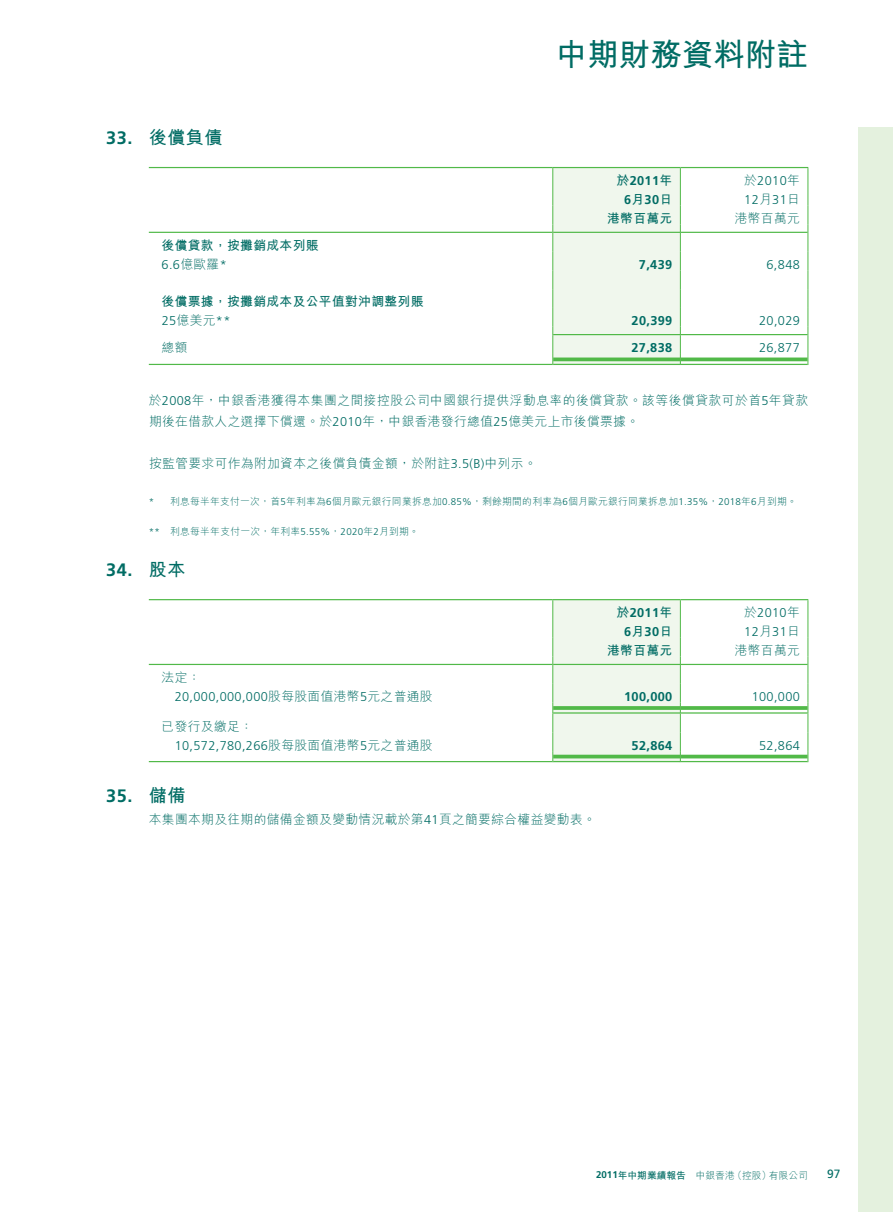
<style>
.page{position:relative;width:893px;height:1212px;background:#fff}
.page>*{position:absolute;margin:0;border:0;box-sizing:border-box;transform-origin:0 0}
.t1{font:700 31.5px "M Hei HK";color:#006c64}
.t2{font:700 18px "Frutiger LT Std";color:#006c64}
.t3{font:700 18px "M Hei HK";color:#006c64}
.t4{font:300 12.75px/21px "M Hei HK";letter-spacing:.03em;color:#006c64}
.t5{font:300 12.75px/18.8px "Frutiger LT Std";letter-spacing:.03em;color:#006c64}
.t6{font:700 12.75px/18.8px "Frutiger LT Std";letter-spacing:.03em;color:#006c64;text-align:center}
.t7{font:700 12.75px "M Hei HK";letter-spacing:.03em;color:#006c64}
.t8{font:12px "Frutiger LT Std";color:#006c64}
.t9{font:300 9.75px "M Hei HK";letter-spacing:.03em;color:#006c64}
.t10{font:300 9.75px "M Hei HK";color:#006c64}
.s1{font-family:"Frutiger LT Std"}
.s2{font-family:"M Hei HK"}
.s3{font-family:"Frutiger LT Std";font-weight:700}
.s4{font-weight:700}
</style>
<div class="page">
<div style="left:859px;top:128px;width:34px;height:1084px;background:#e4f1de"></div>
<hr style="left:807px;top:168px;width:1px;height:38px;background:#51b948">
<svg style="left:807px;top:206px;width:1px;height:159px"></svg>
<div style="left:552px;top:168px;width:129px;height:197px;background:#f0f7ed"></div>
<hr style="left:149px;top:167px;width:404px;height:1px;background:#51b948">
<hr style="left:553px;top:167px;width:127px;height:1px;background:#51b948">
<hr style="left:680px;top:167px;width:128px;height:1px;background:#51b948">
<hr style="left:149px;top:232px;width:403px;height:1px;background:#51b948">
<hr style="left:553px;top:232px;width:127px;height:1px;background:#51b948">
<hr style="left:681px;top:232px;width:126px;height:1px;background:#51b948">
<hr style="left:553px;top:334px;width:127px;height:1px;background:#51b948">
<hr style="left:681px;top:334px;width:126px;height:1px;background:#51b948">
<hr style="left:149px;top:364px;width:403px;height:1px;background:#51b948">
<svg style="left:553px;top:357px;width:127px;height:4px"></svg>
<hr style="left:553px;top:364px;width:127px;height:1px;background:#51b948">
<svg style="left:681px;top:357px;width:126px;height:4px"></svg>
<hr style="left:681px;top:364px;width:126px;height:1px;background:#51b948">
<svg style="left:807px;top:600px;width:1px;height:162px"></svg>
<div style="left:552px;top:600px;width:129px;height:162px;background:#f0f7ed"></div>
<hr style="left:149px;top:599px;width:404px;height:1px;background:#51b948">
<hr style="left:553px;top:599px;width:127px;height:1px;background:#51b948">
<hr style="left:680px;top:599px;width:128px;height:1px;background:#51b948">
<hr style="left:149px;top:664px;width:403px;height:1px;background:#51b948">
<hr style="left:553px;top:664px;width:127px;height:1px;background:#51b948">
<hr style="left:681px;top:664px;width:126px;height:1px;background:#51b948">
<svg style="left:553px;top:706px;width:127px;height:4px"></svg>
<hr style="left:553px;top:712px;width:127px;height:2px;background:#51b948">
<hr style="left:681px;top:706px;width:126px;height:4px;background:#5bbd53">
<hr style="left:681px;top:712px;width:126px;height:2px;background:#51b948">
<hr style="left:149px;top:761px;width:403px;height:1px;background:#51b948">
<hr style="left:553px;top:755px;width:127px;height:3px;background:#51b948">
<hr style="left:553px;top:761px;width:127px;height:1px;background:#51b948">
<hr style="left:681px;top:755px;width:126px;height:3px;background:#51b948">
<hr style="left:681px;top:761px;width:126px;height:1px;background:#51b948">
<h2 class="t3" style="left:106px;top:124px;width:118px"><span class="s1">33.</span> 後償負債</h2>
<h1 class="t1" style="left:556px;top:32px;width:253px">中期財務資料附註</h1>
<p class="t6" style="left:617px;top:172px;width:57px"><span class="s2">於</span>2011<span class="s2">年<br></span>6<span class="s2">月</span>30<span class="s2">日</span></p>
<p class="t5" style="left:744px;top:172px;width:57px"><span class="s2">於</span>2010<span class="s2">年<br></span>12<span class="s2">月</span>31<span class="s2">日</span></p>
<p class="t7" style="left:607px;top:209px;width:67px">港幣百萬元</p>
<p class="t4" style="left:735px;top:207px;width:67px">港幣百萬元</p>
<p class="t7" style="left:162px;top:236px;width:158px">後償貸款，按攤銷成本列賬</p>
<p class="t5" style="left:162px;top:255px;width:67px">6.6<span class="s2">億歐羅</span>*</p>
<p class="t6" style="left:639px;top:255px;width:35px">7,439</p>
<p class="t5" style="left:766px;top:255px;width:35px">6,848</p>
<p class="t7" style="left:162px;top:292px;width:263px">後償票據，按攤銷成本及公平值對沖調整列賬</p>
<p class="t5" style="left:162px;top:311px;width:70px">25<span class="s2">億美元</span>**</p>
<p class="t6" style="left:632px;top:311px;width:42px">20,399</p>
<p class="t5" style="left:759px;top:311px;width:42px">20,029</p>
<p class="t4" style="left:162px;top:337px;width:27px">總額</p>
<p class="t6" style="left:631px;top:339px;width:42px">27,838</p>
<p class="t5" style="left:759px;top:339px;width:42px">26,877</p>
<p class="t4" style="left:149px;top:390px;width:661px">於<span class="s1">2008</span>年，中銀香港獲得本集團之間接控股公司中國銀行提供浮動息率的後償貸款。該等後償貸款可於首<span class="s1">5</span>年貸款期後在借款人之選擇下償還。於<span class="s1">2010</span>年，中銀香港發行總值<span class="s1">25</span>億美元上市後償票據。</p>
<p class="t4" style="left:149px;top:453px;width:389px">按監管要求可作為附加資本之後償負債金額，於附註<span class="s1">3.5(B)</span>中列示。</p>
<p class="t9" style="left:149px;top:494px;width:649px"><span class="s1">*</span> 利息每半年支付一次，首<span class="s1">5</span>年利率為<span class="s1">6</span>個月歐元銀行同業拆息加<span class="s1">0.85%</span>，剩餘期間的利率為<span class="s1">6</span>個月歐元銀行同業拆息加<span class="s1">1.35%</span>，<span class="s1">2018</span>年<span class="s1">6</span>月到期。</p>
<p class="t9" style="left:149px;top:524px;width:271px"><span class="s1">**</span> 利息每半年支付一次，年利率<span class="s1">5.55%</span>，<span class="s1">2020</span>年<span class="s1">2</span>月到期。</p>
<h2 class="t2" style="left:106px;top:559px;width:81px">34. <span class="s2">股本</span></h2>
<p class="t6" style="left:617px;top:604px;width:57px"><span class="s2">於</span>2011<span class="s2">年</span></p>
<p class="t5" style="left:744px;top:604px;width:57px"><span class="s2">於</span>2010<span class="s2">年</span></p>
<p class="t6" style="left:624px;top:622px;width:50px">6<span class="s2">月</span>30<span class="s2">日</span></p>
<p class="t5" style="left:744px;top:622px;width:57px">12<span class="s2">月</span>31<span class="s2">日</span></p>
<p class="t7" style="left:607px;top:641px;width:67px">港幣百萬元</p>
<p class="t4" style="left:735px;top:639px;width:67px">港幣百萬元</p>
<p class="t4" style="left:162px;top:666px;width:40px">法定：</p>
<p class="t5" style="left:175px;top:687px;width:259px">20,000,000,000<span class="s2">股每股面值港幣</span>5<span class="s2">元之普通股</span></p>
<p class="t6" style="left:624px;top:687px;width:50px">100,000</p>
<p class="t5" style="left:752px;top:687px;width:50px">100,000</p>
<p class="t4" style="left:162px;top:715px;width:93px">已發行及繳足：</p>
<p class="t5" style="left:175px;top:736px;width:259px">10,572,780,266<span class="s2">股每股面值港幣</span>5<span class="s2">元之普通股</span></p>
<p class="t6" style="left:632px;top:736px;width:42px">52,864</p>
<p class="t5" style="left:759px;top:736px;width:42px">52,864</p>
<h2 class="t2" style="left:106px;top:785px;width:81px">35. <span class="s2">儲備</span></h2>
<p class="t4" style="left:149px;top:808px;width:449px">本集團本期及往期的儲備金額及變動情況載於第<span class="s1">41</span>頁之簡要綜合權益變動表。</p>
<p class="t10" style="left:596px;top:1168px;width:213px"><span class="s3">2011</span><span class="s4">年中期業績報告</span> 中銀香港（控股）有限公司</p>
<p class="t8" style="left:827px;top:1167px;width:15px">97</p>
</div>
